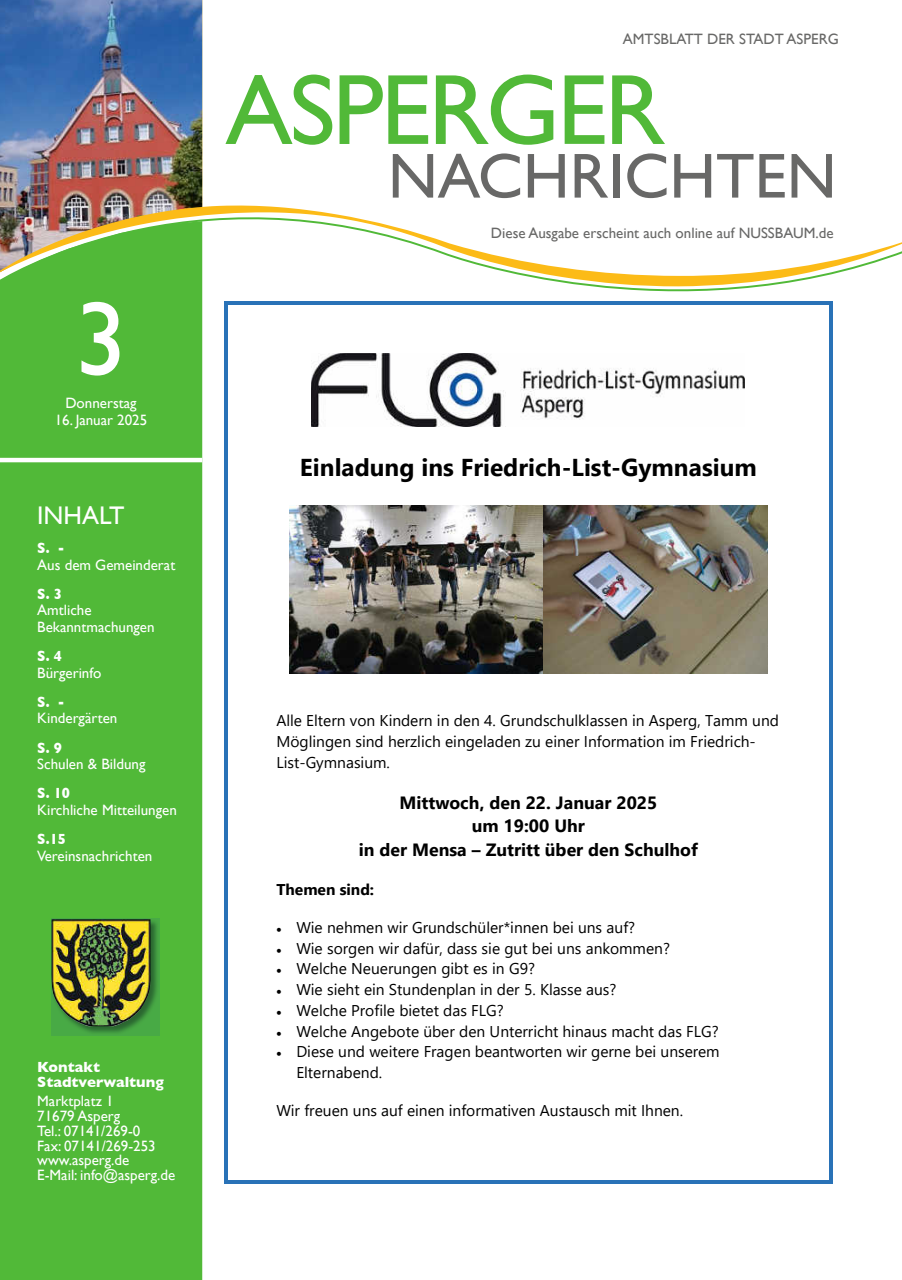
<style>
.page{position:relative;width:902px;height:1280px;background:#fff}
.page>*{position:absolute;margin:0;border:0;box-sizing:border-box;transform-origin:0 0}
.t1{font:105.45px "Gill Sans";color:#fff}
.t2{font:100.5px "Gill Sans";letter-spacing:-.03em;color:#51b938}
.t3{font:63.9px "Gill Sans";color:#686867}
.t4{font:25.5px "Gill Sans";color:#fff}
.t5{font:700 24.45px "Segoe UI";color:#000}
.t6{font:700 17.7px/23.7px "Segoe UI";color:#000;text-align:center}
.t7{font:15.6px/20.7px "Segoe UI";color:#000}
.t8{font:700 15.6px "Segoe UI";color:#000}
.t9{font:15px/14.9px "Gill Sans";color:#fff}
.t10{font:15px "Gill Sans";color:#686867}
.t11{font:700 15px "Gill Sans";color:#fff;scale:.91 1}
.t12{font:700 15px/14.9px "Gill Sans";color:#fff}
</style>
<div class="page">
<img style="left:0;top:0;width:202px;height:159px">
<svg style="left:0;top:159px;width:833px;height:179px"></svg>
<svg style="left:0;top:205px;width:901px;height:81px"></svg>
<div style="left:0;top:221px;width:202px;height:1059px;background:#51b938"></div>
<div style="left:75px;top:295px;width:51px;height:87px;background:#51b938"></div>
<img style="left:51px;top:919px;width:108px;height:116px">
<img style="left:51px;top:919px;width:99px;height:107px">
<hr style="left:0;top:458px;width:202px;height:4px;background:#fff">
<img style="left:312px;top:354px;width:432px;height:72px">
<img style="left:289px;top:506px;width:478px;height:168px">
<svg style="left:224px;top:302px;width:4px;height:3px"></svg>
<hr style="left:228px;top:302px;width:601px;height:3px;background:#2972b7">
<hr style="left:224px;top:305px;width:4px;height:875px;background:#2972b7">
<hr style="left:829px;top:305px;width:3px;height:875px;background:#2972b7">
<svg style="left:224px;top:1180px;width:4px;height:4px"></svg>
<hr style="left:228px;top:1180px;width:601px;height:4px;background:#2972b7">
<svg style="left:829px;top:1180px;width:3px;height:4px"></svg>
<h1 class="t1" style="left:75px;top:278px;width:54px">3</h1>
<p class="t9" style="left:65px;top:396px;width:73px">Donnerstag</p>
<p class="t9" style="left:55px;top:412px;width:94px">16. Januar 2025</p>
<h3 class="t4" style="left:37px;top:500px;width:89px">INHALT</h3>
<p class="t11" style="left:37px;top:539px;width:32px">S. -</p>
<p class="t9" style="left:37px;top:557px;width:140px">Aus dem Gemeinderat</p>
<p class="t11" style="left:37px;top:585px;width:29px">S. 3</p>
<p class="t9" style="left:37px;top:602px;width:119px;line-height:16.5px">Amtliche<br>Bekanntmachungen</p>
<p class="t11" style="left:37px;top:647px;width:29px">S. 4</p>
<p class="t9" style="left:37px;top:665px;width:66px">Bürgerinfo</p>
<p class="t11" style="left:37px;top:693px;width:32px">S. -</p>
<p class="t9" style="left:37px;top:711px;width:82px">Kindergärten</p>
<p class="t11" style="left:37px;top:739px;width:29px">S. 9</p>
<p class="t9" style="left:37px;top:757px;width:110px">Schulen &amp; Bildung</p>
<p class="t11" style="left:37px;top:785px;width:38px">S. 10</p>
<p class="t9" style="left:37px;top:803px;width:141px">Kirchliche Mitteilungen</p>
<p class="t11" style="left:37px;top:830px;width:33px">S.15</p>
<p class="t9" style="left:37px;top:848px;width:117px">Vereinsnachrichten</p>
<p class="t12" style="left:37px;top:1059px;width:128px">Kontakt<br>Stadtverwaltung</p>
<p class="t9" style="left:37px;top:1094px;width:140px">Marktplatz 1<br>71679 Asperg<br>Tel.: 07141/269-0<br>Fax: 07141/269-253 www.asperg.de<br>E-Mail: info@asperg.de</p>
<p class="t10" style="left:623px;top:31px;width:217px">AMTSBLATT DER STADT ASPERG</p>
<h2 class="t2" style="left:225px;top:52px;width:441px">ASPERGER</h2>
<h3 class="t3" style="left:388px;top:139px;width:450px">NACHRICHTEN</h3>
<p class="t10" style="left:491px;top:224px;width:344px">Diese Ausgabe erscheint auch online auf NUSSBAUM.de</p>
<h3 class="t5" style="left:300px;top:444px;width:458px">Einladung ins Friedrich-List-Gymnasium</h3>
<p class="t7" style="left:276px;top:709px;width:504px">Alle Eltern von Kindern in den 4. Grundschulklassen in Asperg, Tamm und<br>Möglingen sind herzlich eingeladen zu einer Information im Friedrich-<br>List-Gymnasium.</p>
<p class="t6" style="left:359px;top:789px;width:340px">Mittwoch, den 22. Januar 2025<br>um 19:00 Uhr<br>in der Mensa – Zutritt über den Schulhof</p>
<p class="t8" style="left:276px;top:874px;width:99px">Themen sind:</p>
<p class="t7" style="left:276px;top:916px;width:360px">• Wie nehmen wir Grundschüler*innen bei uns auf?</p>
<p class="t7" style="left:276px;top:936px;width:395px">• Wie sorgen wir dafür, dass sie gut bei uns ankommen?</p>
<p class="t7" style="left:276px;top:957px;width:260px">• Welche Neuerungen gibt es in G9?</p>
<p class="t7" style="left:276px;top:978px;width:341px">• Wie sieht ein Stundenplan in der 5. Klasse aus?</p>
<p class="t7" style="left:276px;top:999px;width:229px">• Welche Profile bietet das FLG?</p>
<p class="t7" style="left:276px;top:1019px;width:444px">• Welche Angebote über den Unterricht hinaus macht das FLG?</p>
<p class="t7" style="left:296px;top:1040px;width:425px;text-indent:-20px">• Diese und weitere Fragen beantworten wir gerne bei unserem<br>Elternabend.</p>
<p class="t7" style="left:276px;top:1099px;width:408px">Wir freuen uns auf einen informativen Austausch mit Ihnen.</p>
</div>
